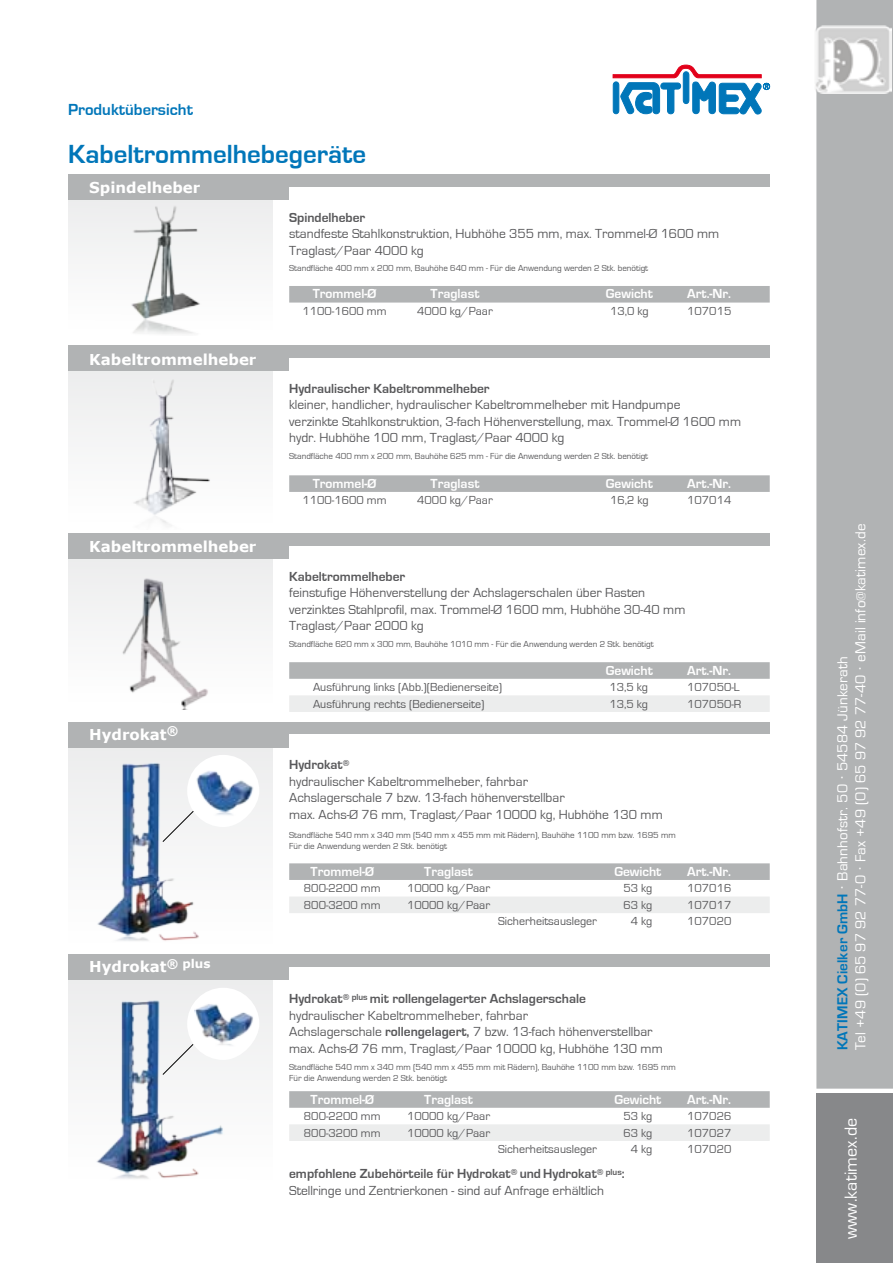
<style>
.page{position:relative;width:893px;height:1263px;background:#fff}
.page>*{position:absolute;margin:0;border:0;box-sizing:border-box;transform-origin:0 0}
.t1{font:700 27px "Eurostile";color:#0076b9}
.t2{font:18px "Eurostile";letter-spacing:.01em;color:#fff}
.t3{font:700 16.5px "Eurostile";color:#0076b9}
.t4{font:15px/18px "Eurostile";letter-spacing:.01em;color:#fff}
.t5{font:700 15px "Verdana";color:#fff}
.t6{font:13.5px/16.5px "Eurostile";color:#58585a}
.t7{font:700 13.5px "Eurostile";color:#fff}
.t8{font:700 13.5px "Eurostile";color:#58585a}
.t9{font:12px "Eurostile";color:#58585a}
.t10{font:9px/10.8px "Eurostile";color:#58585a}
.s1{font-weight:700}
.s2{font-weight:700;color:#0076b9}
.s3{font-family:"Arial"}
</style>
<div class="page">
<div style="left:816px;top:1093px;width:77px;height:170px;background:#87888a"></div>
<div style="left:816px;top:0;width:77px;height:1089px;background:#b1b3b4"></div>
<svg style="left:612px;top:64px;width:158px;height:51px"></svg>
<img style="left:815px;top:26px;width:76px;height:68px">
<div style="left:68px;top:199px;width:204px;height:136px;background:#f6f6f6"></div>
<img style="left:132px;top:205px;width:68px;height:127px">
<div style="left:68px;top:370px;width:204px;height:160px;background:#f6f6f6"></div>
<img style="left:135px;top:379px;width:75px;height:143px">
<div style="left:68px;top:978px;width:204px;height:211px;background:linear-gradient(to bottom,#eceded,#fff)"></div>
<img style="left:70px;top:993px;width:180px;height:196px">
<div style="left:68px;top:558px;width:204px;height:151px;background:#f5f5f5"></div>
<img style="left:122px;top:578px;width:86px;height:131px">
<div style="left:187px;top:988px;width:72px;height:72px;background:#fff;border-radius:50%"></div>
<img style="left:195px;top:1003px;width:59px;height:46px">
<svg style="left:162px;top:1044px;width:32px;height:31px"></svg>
<div style="left:68px;top:745px;width:204px;height:208px;background:linear-gradient(to bottom,#eaeaeb,#fff)"></div>
<img style="left:70px;top:747px;width:180px;height:194px">
<div style="left:187px;top:755px;width:72px;height:72px;background:#fff;border-radius:50%"></div>
<svg style="left:162px;top:811px;width:32px;height:31px"></svg>
<img style="left:194px;top:763px;width:63px;height:64px">
<div style="left:68px;top:174px;width:702px;height:26px;background:#b1b3b4"></div>
<div style="left:289px;top:187px;width:482px;height:17px;background:#fff"></div>
<div style="left:68px;top:346px;width:702px;height:25px;background:#b1b3b4"></div>
<div style="left:289px;top:358px;width:482px;height:18px;background:#fff"></div>
<div style="left:68px;top:534px;width:702px;height:25px;background:#b1b3b4"></div>
<div style="left:289px;top:546px;width:482px;height:16px;background:#fff"></div>
<div style="left:68px;top:722px;width:702px;height:25px;background:#b1b3b4"></div>
<div style="left:289px;top:735px;width:482px;height:15px;background:#fff"></div>
<div style="left:68px;top:954px;width:702px;height:25px;background:#b1b3b4"></div>
<div style="left:289px;top:967px;width:482px;height:15px;background:#fff"></div>
<div style="left:289px;top:286px;width:481px;height:17px;background:#b1b3b4"></div>
<div style="left:289px;top:475px;width:481px;height:17px;background:#b1b3b4"></div>
<svg style="left:289px;top:662px;width:481px;height:17px;background:#b2b4b5"></svg>
<div style="left:289px;top:695px;width:481px;height:17px;background:#eceded"></div>
<div style="left:289px;top:863px;width:481px;height:17px;background:#b1b3b4"></div>
<div style="left:289px;top:897px;width:481px;height:16px;background:#eceded"></div>
<svg style="left:289px;top:1091px;width:481px;height:17px;background:#b2b4b5"></svg>
<div style="left:289px;top:1124px;width:481px;height:17px;background:#eceded"></div>
<p class="t3" style="left:68px;top:101px;width:126px">Produktübersicht</p>
<h1 class="t1" style="left:68px;top:139px;width:300px">Kabeltrommelhebegeräte</h1>
<p class="t5" style="left:89px;top:177px;width:113px">Spindelheber</p>
<p class="t5" style="left:89px;top:348px;width:169px">Kabeltrommelheber</p>
<p class="t5" style="left:89px;top:536px;width:169px">Kabeltrommelheber</p>
<p class="t5" style="left:89px;top:724px;width:91px">Hydrokat<sup>®</sup></p>
<p class="t5" style="left:89px;top:956px;width:123px">Hydrokat<sup>®</sup> <sup>plus</sup></p>
<p class="t8" style="left:289px;top:210px;width:78px">Spindelheber</p>
<p class="t6" style="left:289px;top:226px;width:432px">standfeste Stahlkonstruktion, Hubhöhe 355 mm, max. Trommel-Ø 1600 mm<br>Traglast/Paar 4000 kg</p>
<p class="t10" style="left:289px;top:263px;width:361px">Standfläche 400 mm x 200 mm, Bauhöhe 640 mm - Für die Anwendung werden 2 Stk. benötigt</p>
<p class="t7" style="left:313px;top:286px;width:65px">Trommel-Ø</p>
<p class="t7" style="left:431px;top:286px;width:50px">Traglast</p>
<p class="t7" style="left:606px;top:286px;width:49px">Gewicht</p>
<p class="t7" style="left:687px;top:286px;width:45px">Art.-Nr.</p>
<p class="t9" style="left:302px;top:304px;width:86px">1100-1600 mm</p>
<p class="t9" style="left:417px;top:304px;width:77px">4000 kg/Paar</p>
<p class="t9" style="left:610px;top:304px;width:40px">13,0 kg</p>
<p class="t9" style="left:687px;top:304px;width:46px">107015</p>
<p class="t8" style="left:289px;top:381px;width:202px">Hydraulischer Kabeltrommelheber</p>
<p class="t6" style="left:289px;top:397px;width:454px">kleiner, handlicher, hydraulischer Kabeltrommelheber mit Handpumpe<br>verzinkte Stahlkonstruktion, 3-fach Höhenverstellung, max. Trommel-Ø 1600 mm hydr. Hubhöhe 100 mm, Traglast/Paar 4000 kg</p>
<p class="t10" style="left:289px;top:451px;width:361px">Standfläche 400 mm x 200 mm, Bauhöhe 625 mm - Für die Anwendung werden 2 Stk. benötigt</p>
<p class="t7" style="left:313px;top:476px;width:65px">Trommel-Ø</p>
<p class="t7" style="left:431px;top:476px;width:50px">Traglast</p>
<p class="t7" style="left:606px;top:476px;width:49px">Gewicht</p>
<p class="t7" style="left:687px;top:476px;width:45px">Art.-Nr.</p>
<p class="t9" style="left:302px;top:494px;width:86px">1100-1600 mm</p>
<p class="t9" style="left:417px;top:494px;width:77px">4000 kg/Paar</p>
<p class="t9" style="left:610px;top:494px;width:40px">16,2 kg</p>
<p class="t9" style="left:687px;top:494px;width:46px">107014</p>
<p class="t8" style="left:289px;top:569px;width:118px">Kabeltrommelheber</p>
<p class="t6" style="left:289px;top:585px;width:398px">feinstufige Höhenverstellung der Achslagerschalen über Rasten verzinktes Stahlprofil, max. Trommel-Ø 1600 mm, Hubhöhe 30-40 mm<br>Traglast/Paar 2000 kg</p>
<p class="t10" style="left:289px;top:639px;width:366px">Standfläche 620 mm x 300 mm, Bauhöhe 1010 mm - Für die Anwendung werden 2 Stk. benötigt</p>
<p class="t7" style="left:606px;top:663px;width:49px">Gewicht</p>
<p class="t7" style="left:687px;top:663px;width:45px">Art.-Nr.</p>
<p class="t9" style="left:313px;top:681px;width:191px">Ausführung links (Abb.)(Bedienerseite)</p>
<p class="t9" style="left:609px;top:681px;width:40px">13,5 kg</p>
<p class="t9" style="left:687px;top:681px;width:54px">107050-L</p>
<p class="t9" style="left:313px;top:697px;width:173px">Ausführung rechts (Bedienerseite)</p>
<p class="t9" style="left:609px;top:697px;width:40px">13,5 kg</p>
<p class="t9" style="left:687px;top:697px;width:56px">107050-R</p>
<p class="t6" style="left:289px;top:757px;width:375px"><span class="s1">Hydrokat</span><sup>®<br></sup>hydraulischer Kabeltrommelheber, fahrbar<br>Achslagerschale 7 bzw. 13-fach höhenverstellbar<br>max. Achs-Ø 76 mm, Traglast/Paar 10000 kg, Hubhöhe 130 mm</p>
<p class="t10" style="left:289px;top:830px;width:388px">Standfläche 540 mm x 340 mm (540 mm x 455 mm mit Rädern), Bauhöhe 1100 mm bzw. 1695 mm<br>Für die Anwendung werden 2 Stk. benötigt</p>
<p class="t7" style="left:311px;top:864px;width:65px">Trommel-Ø</p>
<p class="t7" style="left:424px;top:864px;width:50px">Traglast</p>
<p class="t7" style="left:614px;top:864px;width:49px">Gewicht</p>
<p class="t7" style="left:687px;top:864px;width:45px">Art.-Nr.</p>
<p class="t9" style="left:304px;top:882px;width:78px">800-2200 mm</p>
<p class="t9" style="left:407px;top:882px;width:84px">10000 kg/Paar</p>
<p class="t9" style="left:623px;top:882px;width:30px">53 kg</p>
<p class="t9" style="left:687px;top:882px;width:46px">107016</p>
<p class="t9" style="left:304px;top:898px;width:78px">800-3200 mm</p>
<p class="t9" style="left:407px;top:898px;width:84px">10000 kg/Paar</p>
<p class="t9" style="left:623px;top:898px;width:30px">63 kg</p>
<p class="t9" style="left:687px;top:898px;width:46px">107017</p>
<p class="t9" style="left:498px;top:915px;width:100px">Sicherheitsausleger</p>
<p class="t9" style="left:631px;top:915px;width:23px">4 kg</p>
<p class="t9" style="left:687px;top:915px;width:46px">107020</p>
<p class="t6" style="left:289px;top:991px;width:375px"><span class="s1">Hydrokat</span><sup>®</sup> <sup>plus</sup> <span class="s1">mit rollengelagerter Achslagerschale </span>hydraulischer Kabeltrommelheber, fahrbar<br>Achslagerschale <span class="s1">rollengelagert,</span> 7 bzw. 13-fach höhenverstellbar max. Achs-Ø 76 mm, Traglast/Paar 10000 kg, Hubhöhe 130 mm</p>
<p class="t10" style="left:289px;top:1062px;width:388px">Standfläche 540 mm x 340 mm (540 mm x 455 mm mit Rädern), Bauhöhe 1100 mm bzw. 1695 mm<br>Für die Anwendung werden 2 Stk. benötigt</p>
<p class="t7" style="left:311px;top:1092px;width:65px">Trommel-Ø</p>
<p class="t7" style="left:424px;top:1092px;width:50px">Traglast</p>
<p class="t7" style="left:614px;top:1092px;width:49px">Gewicht</p>
<p class="t7" style="left:687px;top:1092px;width:45px">Art.-Nr.</p>
<p class="t9" style="left:304px;top:1110px;width:78px">800-2200 mm</p>
<p class="t9" style="left:407px;top:1110px;width:84px">10000 kg/Paar</p>
<p class="t9" style="left:623px;top:1110px;width:30px">53 kg</p>
<p class="t9" style="left:687px;top:1110px;width:46px">107026</p>
<p class="t9" style="left:304px;top:1126px;width:78px">800-3200 mm</p>
<p class="t9" style="left:407px;top:1126px;width:84px">10000 kg/Paar</p>
<p class="t9" style="left:623px;top:1126px;width:30px">63 kg</p>
<p class="t9" style="left:687px;top:1126px;width:46px">107027</p>
<p class="t9" style="left:498px;top:1143px;width:100px">Sicherheitsausleger</p>
<p class="t9" style="left:631px;top:1143px;width:23px">4 kg</p>
<p class="t9" style="left:687px;top:1143px;width:46px">107020</p>
<p class="t6" style="left:289px;top:1166px;width:337px"><span class="s1">empfohlene Zubehörteile für Hydrokat</span><sup>®</sup> <span class="s1">und Hydrokat</span><sup>®</sup> <sup>plus</sup><span class="s1">:<br></span>Stellringe und Zentrierkonen - sind auf Anfrage erhältlich</p>
<p class="t4" style="left:834px;top:1050px;width:528px;rotate:-90deg"><span class="s2">KATIMEX Cielker GmbH</span> <span class="s3">·</span> Bahnhofstr. 50 <span class="s3">·</span> 54584 Jünkerath<br>Tel +49 (0) 65 97 92 77-0 <span class="s3">·</span> Fax +49 (0) 65 97 92 77-40 <span class="s3">·</span> eMail info@katimex.de</p>
<h2 class="t2" style="left:841px;top:1239px;width:123px;rotate:-90deg">www.katimex.de</h2>
</div>
